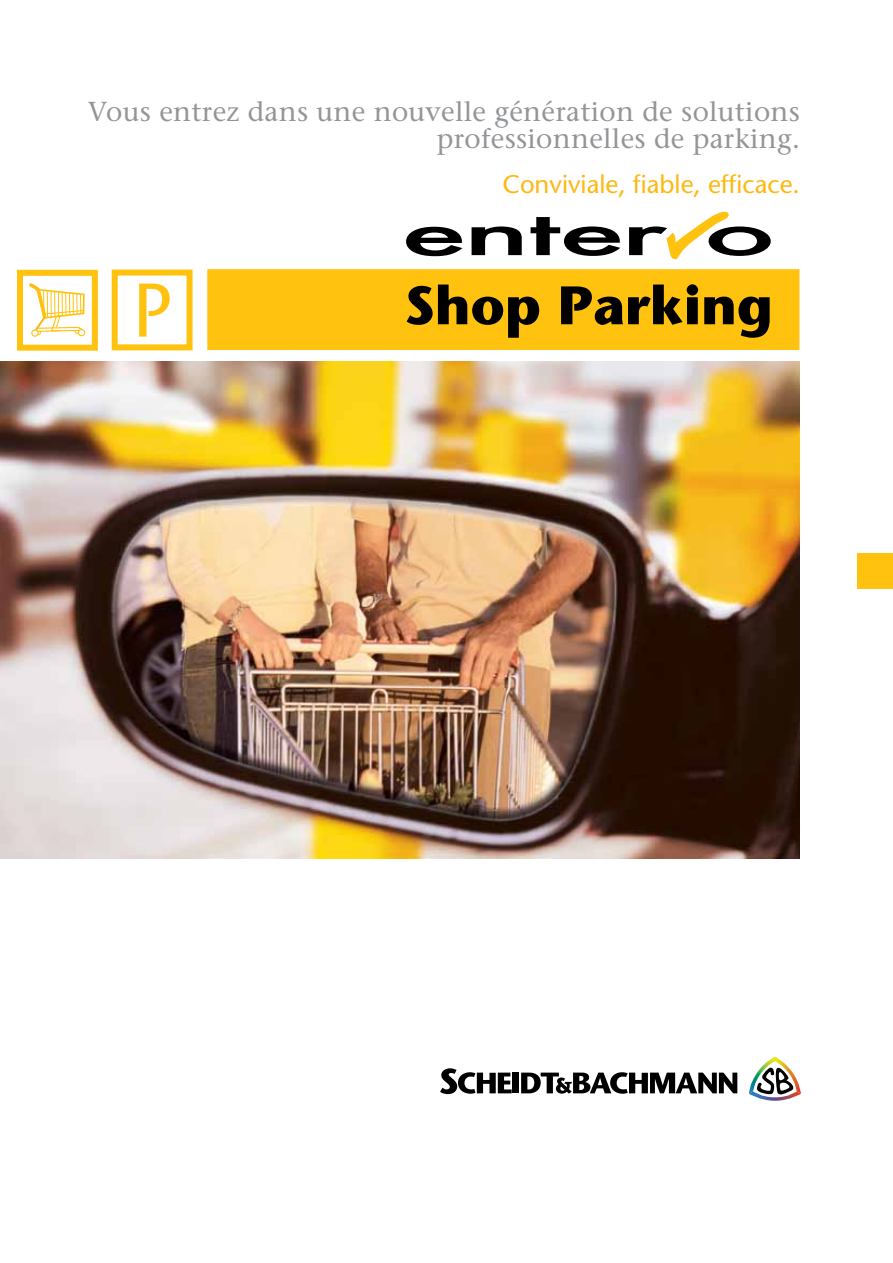
<style>
.page{position:relative;width:893px;height:1263px;background:#fff}
.page>*{position:absolute;margin:0;border:0;box-sizing:border-box;transform-origin:0 0}
.t1{font:700 54px "Stone Sans";color:#000}
.t2{font:27.3px/27px "Stone Serif";letter-spacing:.01em;color:#939598;text-align:right}
.t3{font:25.5px "Stone Sans";color:#fdb913}
</style>
<div class="page">
<div style="left:857px;top:553px;width:36px;height:35px;background:#ffc20e"></div>
<svg style="left:440px;top:1068px;width:72px;height:26px"></svg>
<div style="left:513px;top:1072px;width:6px;height:21px;background:#000"></div>
<svg style="left:521px;top:1072px;width:216px;height:22px"></svg>
<svg style="left:749px;top:1057px;width:52px;height:44px"></svg>
<div style="left:31px;top:329px;width:8px;height:8px;border:1px solid #ffc20e;border-radius:50%"></div>
<svg style="left:29px;top:284px;width:57px;height:52px"></svg>
<div style="left:207px;top:269px;width:592px;height:81px;background:#ffc20e;border:4px solid #ffc20e"></div>
<div style="left:17px;top:270px;width:81px;height:81px;border:6px solid #ffc20e"></div>
<div style="left:112px;top:270px;width:81px;height:80px;border:6px solid #ffc20e"></div>
<svg style="left:139px;top:284px;width:31px;height:53px"></svg>
<img style="left:0;top:361px;width:799px;height:497px">
<svg style="left:472px;top:226px;width:50px;height:29px"></svg>
<svg style="left:531px;top:217px;width:89px;height:39px"></svg>
<svg style="left:629px;top:211px;width:142px;height:49px"></svg>
<svg style="left:406px;top:227px;width:56px;height:29px"></svg>
<p class="t2" style="left:88px;top:98px;width:714px">Vous entrez dans une nouvelle génération de solutions professionnelles de parking.</p>
<p class="t3" style="left:503px;top:169px;width:299px">Conviviale, fiable, efficace.</p>
<h1 class="t1" style="left:405px;top:273px;width:370px">Shop Parking</h1>
</div>
